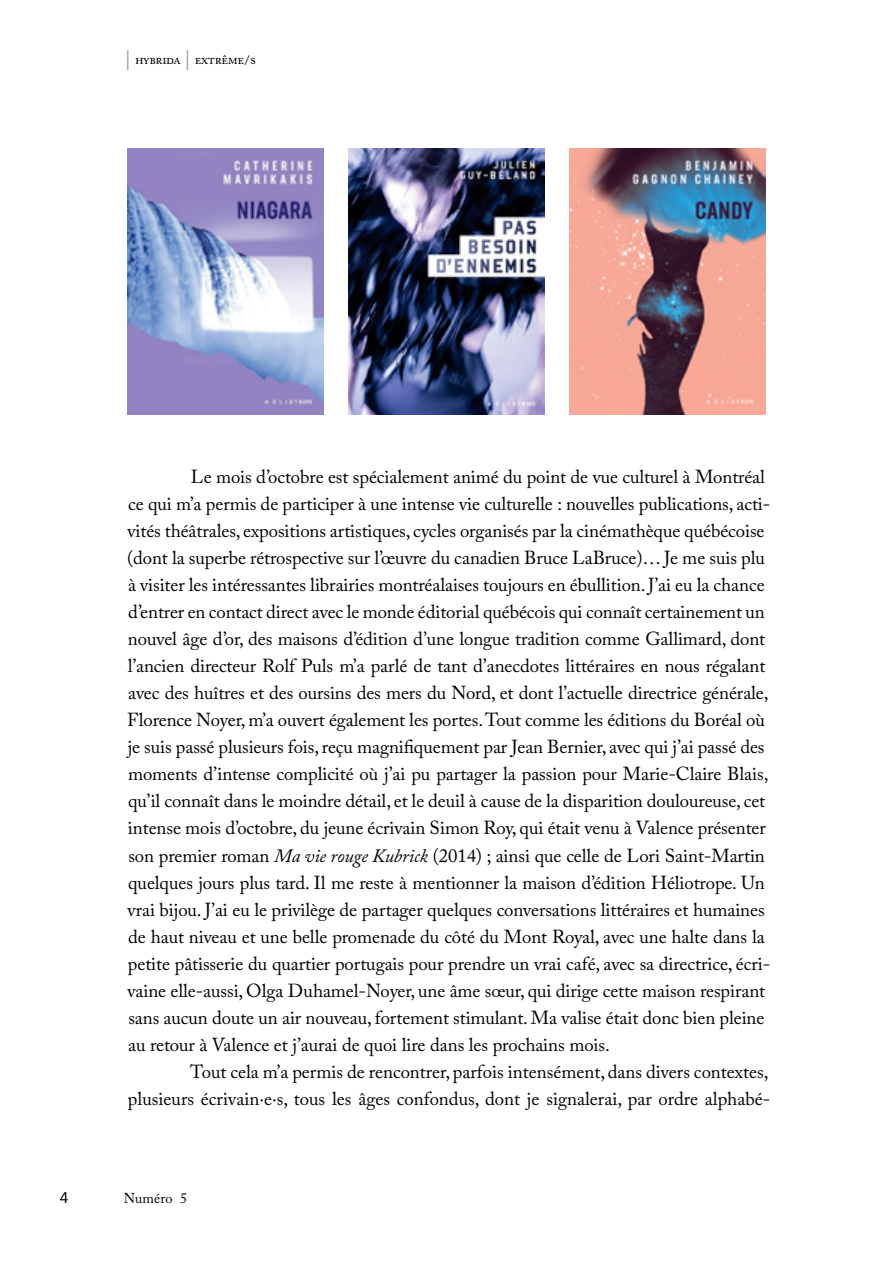
<style>
.page{position:relative;width:893px;height:1263px;background:#fff}
.page>*{position:absolute;margin:0;border:0;box-sizing:border-box;transform-origin:0 0}
.t1{font:18.75px/27px "Adobe Caslon Pro";letter-spacing:-.005em;color:#000}
.t2{font:15px "Adelle Sans";color:#000}
.t3{font:14.25px "Adobe Caslon Pro";color:#000}
.t4{font:13.5px "Adobe Caslon Pro";letter-spacing:-.03em;color:#000}
.s1{font-weight:600;font-size:19.5px;color:#9d9d9c}
.s2{font-style:italic}
</style>
<div class="page">
<img style="left:128px;top:149px;width:195px;height:265px">
<img style="left:349px;top:149px;width:195px;height:265px">
<img style="left:570px;top:149px;width:195px;height:265px">
<p class="t4" style="left:124px;top:51px;width:133px"><span class="s1">|</span> hybrida <span class="s1">|</span> extrême/s</p>
<p class="t1" style="left:127px;top:463px;width:645px;text-indent:64px">Le mois d’octobre est spécialement animé du point de vue culturel à Montréal ce qui m’a permis de participer à une intense vie culturelle : nouvelles publications, acti&shy;vités théâtrales, expositions artistiques, cycles organisés par la cinémathèque québécoise (dont la superbe rétrospective sur l’œuvre du canadien Bruce LaBruce)… Je me suis plu à visiter les intéressantes librairies montréalaises toujours en ébullition. J’ai eu la chance d’entrer en contact direct avec le monde éditorial québécois qui connaît certainement un nouvel âge d’or, des maisons d’édition d’une longue tradition comme Gallimard, dont l’ancien directeur Rolf Puls m’a parlé de tant d’anecdotes littéraires en nous régalant avec des huîtres et des oursins des mers du Nord, et dont l’actuelle directrice générale, Florence Noyer, m’a ouvert également les portes. Tout comme les éditions du Boréal où je suis passé plusieurs fois, reçu magnifiquement par Jean Bernier, avec qui j’ai passé des moments d’intense complicité où j’ai pu partager la passion pour Marie-Claire Blais, qu’il connaît dans le moindre détail, et le deuil à cause de la disparition douloureuse, cet intense mois d’octobre, du jeune écrivain Simon Roy, qui était venu à Valence présenter son premier roman <span class="s2">Ma vie rouge Kubrick</span> (2014) ; ainsi que celle de Lori Saint-Martin quelques jours plus tard. Il me reste à mentionner la maison d’édition Héliotrope. Un vrai bijou. J’ai eu le privilège de partager quelques conversations littéraires et humaines de haut niveau et une belle promenade du côté du Mont Royal, avec une halte dans la petite pâtisserie du quartier portugais pour prendre un vrai café, avec sa directrice, écri&shy;vaine elle-aussi, Olga Duhamel-Noyer, une âme sœur, qui dirige cette maison respirant sans aucun doute un air nouveau, fortement stimulant. Ma valise était donc bien pleine au retour à Valence et j’aurai de quoi lire dans les prochains mois.</p>
<p class="t1" style="left:128px;top:1057px;width:644px;text-align:right">Tout cela m’a permis de rencontrer, parfois intensément, dans divers contextes, plusieurs écrivain·e·s, tous les âges confondus, dont je signalerai, par ordre alphabé-</p>
<p class="t2" style="left:60px;top:1189px;width:10px">4</p>
<p class="t3" style="left:124px;top:1189px;width:65px">Numéro 5</p>
</div>
